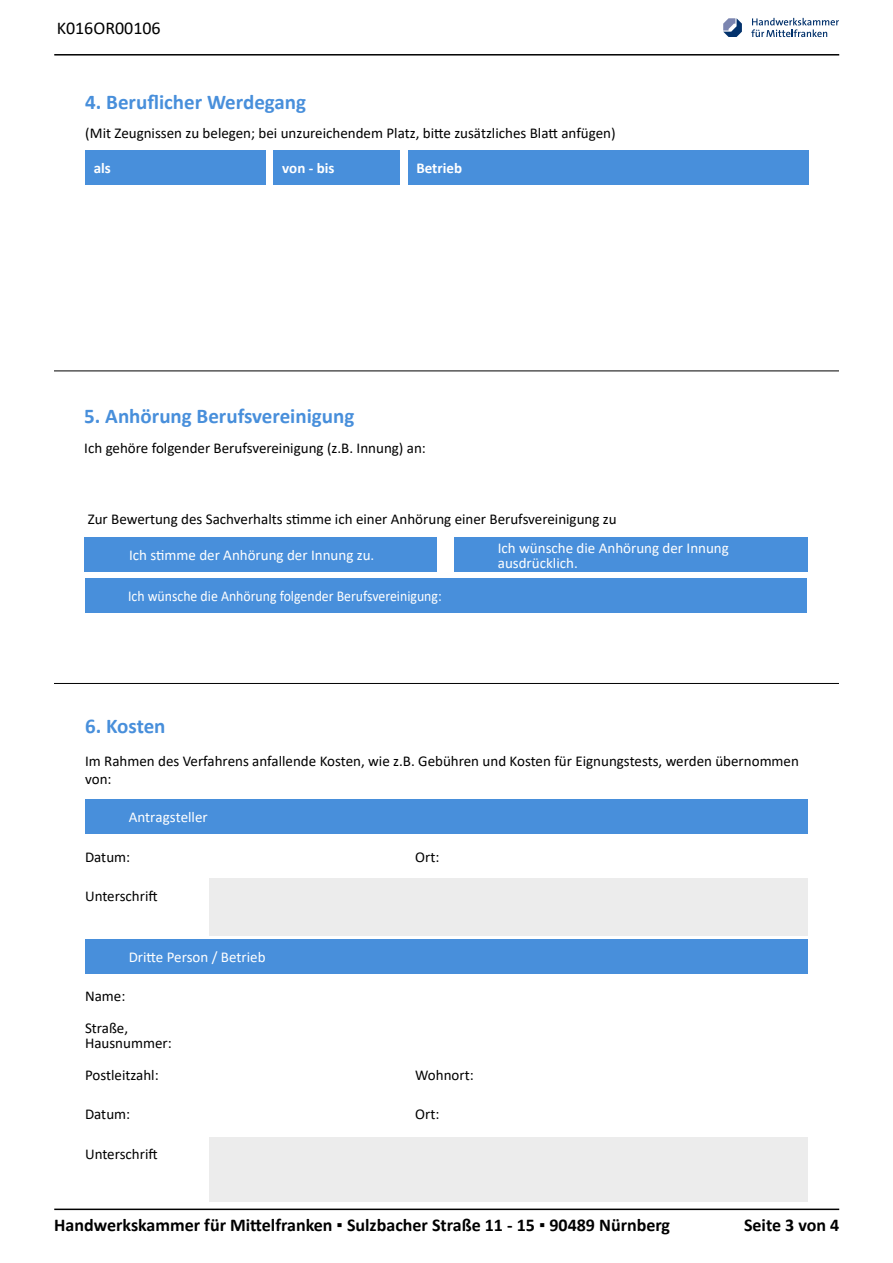
<style>
.page{position:relative;width:893px;height:1263px;background:#fff}
.page>*{position:absolute;margin:0;border:0;box-sizing:border-box;transform-origin:0 0}
.t1{font:700 21px "Calibri";color:#488fdb}
.t2{font:700 18px "Calibri";color:#000}
.t3{font:18px "Calibri";color:#000}
.t4{font:15px/18px "Calibri";color:#000}
.t5{font:15px/15px "Calibri";color:#fff}
.t6{font:15px "Calibri";color:#fff;scale:.92 1}
.t7{font:700 15px "Calibri";color:#fff}
</style>
<div class="page">
<hr style="left:54px;top:54px;width:785px;height:2px;background:#000">
<hr style="left:54px;top:1208px;width:785px;height:2px;background:#000">
<svg style="left:723px;top:18px;width:116px;height:19px"></svg>
<div style="left:85px;top:150px;width:181px;height:34px;background:#488fdb"></div>
<div style="left:274px;top:150px;width:126px;height:34px;background:#488fdb"></div>
<div style="left:408px;top:150px;width:400px;height:34px;background:#488fdb"></div>
<div style="left:84px;top:538px;width:353px;height:34px;background:#488fdb"></div>
<div style="left:455px;top:538px;width:353px;height:34px;background:#488fdb"></div>
<div style="left:85px;top:578px;width:721px;height:34px;background:#488fdb"></div>
<hr style="left:54px;top:683px;width:785px;height:1px;background:#000">
<div style="left:85px;top:799px;width:723px;height:34px;background:#488fdb"></div>
<div style="left:210px;top:878px;width:598px;height:58px;background:#ececec"></div>
<div style="left:85px;top:939px;width:723px;height:34px;background:#488fdb"></div>
<div style="left:210px;top:1137px;width:598px;height:64px;background:#ececec"></div>
<hr style="left:54px;top:370px;width:785px;height:1px;background:#000">
<p class="t3" style="left:57px;top:15px;width:106px">K016OR00106</p>
<p class="t1" style="left:85px;top:87px;width:222px">4. Beruflicher Werdegang</p>
<p class="t4" style="left:85px;top:123px;width:532px">(Mit Zeugnissen zu belegen; bei unzureichendem Platz, bitte zusätzliches Blatt anfügen)</p>
<p class="t7" style="left:94px;top:157px;width:19px">als</p>
<p class="t7" style="left:282px;top:157px;width:54px">von - bis</p>
<p class="t7" style="left:416px;top:157px;width:47px">Betrieb</p>
<p class="t1" style="left:84px;top:401px;width:272px">5. Anhörung Berufsvereinigung</p>
<p class="t4" style="left:84px;top:438px;width:343px">Ich gehöre folgender Berufsvereinigung (z.B. Innung) an:</p>
<p class="t4" style="left:88px;top:510px;width:530px">Zur Bewertung des Sachverhalts stimme ich einer Anhörung einer Berufsvereinigung zu</p>
<p class="t5" style="left:129px;top:547px;width:247px">Ich stimme der Anhörung der Innung zu.</p>
<p class="t5" style="left:498px;top:540px;width:233px">Ich wünsche die Anhörung der Innung ausdrücklich.</p>
<p class="t6" style="left:128px;top:585px;width:342px">Ich wünsche die Anhörung folgender Berufsvereinigung:</p>
<p class="t1" style="left:85px;top:711px;width:82px">6. Kosten</p>
<p class="t4" style="left:85px;top:751px;width:715px">Im Rahmen des Verfahrens anfallende Kosten, wie z.B. Gebühren und Kosten für Eignungstests, werden übernommen von:</p>
<p class="t5" style="left:129px;top:809px;width:81px">Antragsteller</p>
<p class="t4" style="left:85px;top:847px;width:47px">Datum:</p>
<p class="t4" style="left:415px;top:847px;width:26px">Ort:</p>
<p class="t4" style="left:85px;top:887px;width:74px">Unterschrift</p>
<p class="t5" style="left:129px;top:949px;width:138px">Dritte Person / Betrieb</p>
<p class="t4" style="left:85px;top:987px;width:42px">Name:</p>
<p class="t4" style="left:85px;top:1020px;width:88px;line-height:15px">Straße,<br>Hausnummer:</p>
<p class="t4" style="left:85px;top:1065px;width:75px">Postleitzahl:</p>
<p class="t4" style="left:415px;top:1065px;width:60px">Wohnort:</p>
<p class="t4" style="left:85px;top:1105px;width:47px">Datum:</p>
<p class="t4" style="left:415px;top:1105px;width:26px">Ort:</p>
<p class="t4" style="left:85px;top:1145px;width:74px">Unterschrift</p>
<p class="t2" style="left:54px;top:1212px;width:617px">Handwerkskammer für Mittelfranken ▪ Sulzbacher Straße 11 - 15 ▪ 90489 Nürnberg</p>
<p class="t2" style="left:744px;top:1212px;width:97px">Seite 3 von 4</p>
</div>
